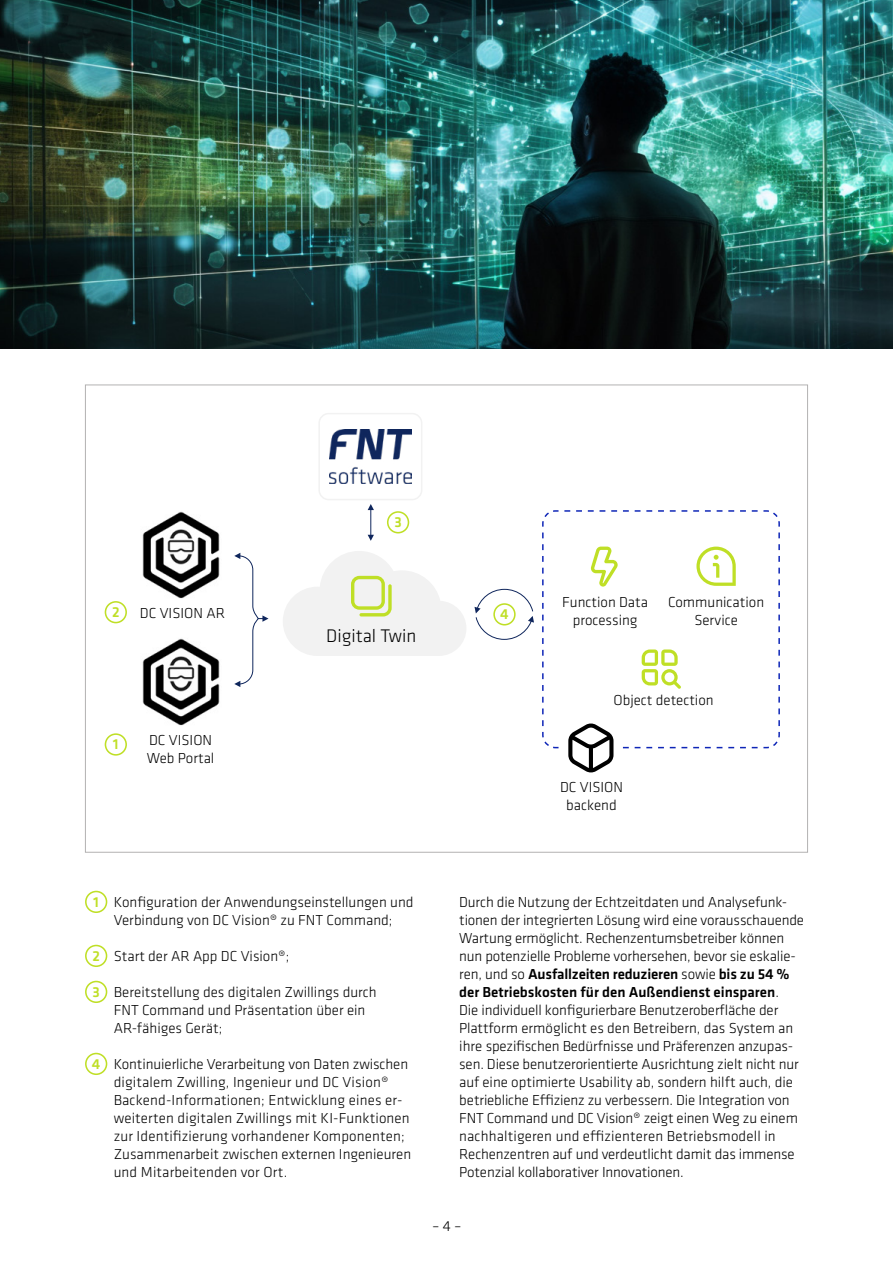
<style>
.page{position:relative;width:893px;height:1263px;background:#fff}
.page>*{position:absolute;margin:0;border:0;box-sizing:border-box;transform-origin:0 0}
.t1{font:300 18.9px "Klavika";color:#000}
.t2{font:300 15px/18px "Klavika";color:#000;text-align:center}
.t3{font:500 15px "Klavika";color:#bfdf26}
.s1{font-weight:500;color:#bfdf26}
.s2{font-weight:500}
</style>
<div class="page">
<div style="left:85px;top:891px;width:22px;height:22px;border:2px solid #bfdf26;border-radius:50%"></div>
<div style="left:85px;top:945px;width:22px;height:22px;border:2px solid #bfdf26;border-radius:50%"></div>
<div style="left:85px;top:981px;width:22px;height:22px;border:2px solid #bfdf26;border-radius:50%"></div>
<div style="left:85px;top:1053px;width:22px;height:22px;border:2px solid #bfdf26;border-radius:50%"></div>
<img style="left:0;top:0;width:893px;height:349px">
<svg style="left:542px;top:510px;width:238px;height:239px"></svg>
<div style="left:318px;top:413px;width:104px;height:87px;border:2px solid #f2f2f2;border-radius:10px"></div>
<div style="left:562px;top:709px;width:60px;height:63px;background:#fff"></div>
<img style="left:330px;top:429px;width:81px;height:55px">
<img style="left:142px;top:511px;width:78px;height:88px">
<img style="left:142px;top:638px;width:78px;height:88px">
<svg style="left:568px;top:723px;width:192px;height:50px"></svg>
<svg style="left:642px;top:649px;width:39px;height:40px"></svg>
<svg style="left:696px;top:547px;width:40px;height:39px"></svg>
<svg style="left:591px;top:547px;width:27px;height:40px"></svg>
<svg style="left:283px;top:551px;width:183px;height:105px"></svg>
<hr style="left:370px;top:507px;width:1px;height:30px;background:#0f265c">
<div style="left:105px;top:733px;width:22px;height:23px;border:2px solid #bfdf26;border-radius:50%"></div>
<div style="left:105px;top:601px;width:22px;height:22px;border:2px solid #bfdf26;border-radius:50%"></div>
<div style="left:387px;top:511px;width:22px;height:22px;border:2px solid #bfdf26;border-radius:50%"></div>
<svg style="left:368px;top:535px;width:6px;height:6px"></svg>
<svg style="left:368px;top:504px;width:6px;height:6px"></svg>
<svg style="left:474px;top:589px;width:60px;height:51px"></svg>
<svg style="left:234px;top:553px;width:35px;height:134px"></svg>
<p class="t3" style="left:112px;top:602px;width:9px">2</p>
<p class="t2" style="left:140px;top:604px;width:87px">DC VISION AR</p>
<p class="t3" style="left:113px;top:734px;width:7px">1</p>
<p class="t2" style="left:147px;top:730px;width:69px;text-align:left">DC VISION<br>Web Portal</p>
<p class="t3" style="left:394px;top:512px;width:9px">3</p>
<p class="t1" style="left:326px;top:625px;width:92px">Digital Twin</p>
<p class="t3" style="left:500px;top:604px;width:10px">4</p>
<p class="t2" style="left:562px;top:593px;width:87px">Function Data processing</p>
<p class="t2" style="left:668px;top:593px;width:98px">Communication<br>Service</p>
<p class="t2" style="left:613px;top:691px;width:102px">Object detection</p>
<p class="t2" style="left:560px;top:778px;width:65px">DC VISION backend</p>
<p class="t2" style="left:93px;top:892px;width:322px"><span class="s1">1</span> Konfiguration der Anwendungseinstellungen und<br>Verbindung von DC Vision® zu FNT Command;</p>
<p class="t2" style="left:92px;top:946px;width:198px"><span class="s1">2</span> Start der AR App DC Vision®;</p>
<p class="t2" style="left:114px;top:982px;width:264px;text-align:left;text-indent:-21px"><span class="s1">3</span> Bereitstellung des digitalen Zwillings durch<br>FNT Command und Präsentation über ein<br>AR-fähiges Gerät;</p>
<p class="t2" style="left:114px;top:1054px;width:299px;text-align:left;text-indent:-22px"><span class="s1">4</span> Kontinuierliche Verarbeitung von Daten zwischen digitalem Zwilling, Ingenieur und DC Vision® Backend-Informationen; Entwicklung eines er&shy;weiterten digitalen Zwillings mit KI-Funktionen zur Identifizierung vorhandener Komponenten; Zusammenarbeit zwischen externen Ingenieuren und Mitarbeitenden vor Ort.</p>
<p class="t2" style="left:459px;top:892px;width:346px;text-align:left">Durch die Nutzung der Echtzeitdaten und Analysefunk&shy;tionen der integrierten Lösung wird eine vorausschauende Wartung ermöglicht. Rechenzentumsbetreiber können nun potenzielle Probleme vorhersehen, bevor sie eskalie&shy;ren, und so <span class="s2">Ausfallzeiten reduzieren</span> sowie <span class="s2">bis zu 54 % der Betriebskosten für den Außendienst einsparen</span>.<br>Die individuell konfigurierbare Benutzeroberfläche der Plattform ermöglicht es den Betreibern, das System an ihre spezifischen Bedürfnisse und Präferenzen anzupas&shy;sen. Diese benutzerorientierte Ausrichtung zielt nicht nur auf eine optimierte Usability ab, sondern hilft auch, die betriebliche Effizienz zu verbessern. Die Integration von FNT Command und DC Vision® zeigt einen Weg zu einem nachhaltigeren und effizienteren Betriebsmodell in Rechenzentren auf und verdeutlicht damit das immense Potenzial kollaborativer Innovationen.</p>
<p class="t2" style="left:432px;top:1216px;width:31px">– 4 –</p>
</div>
